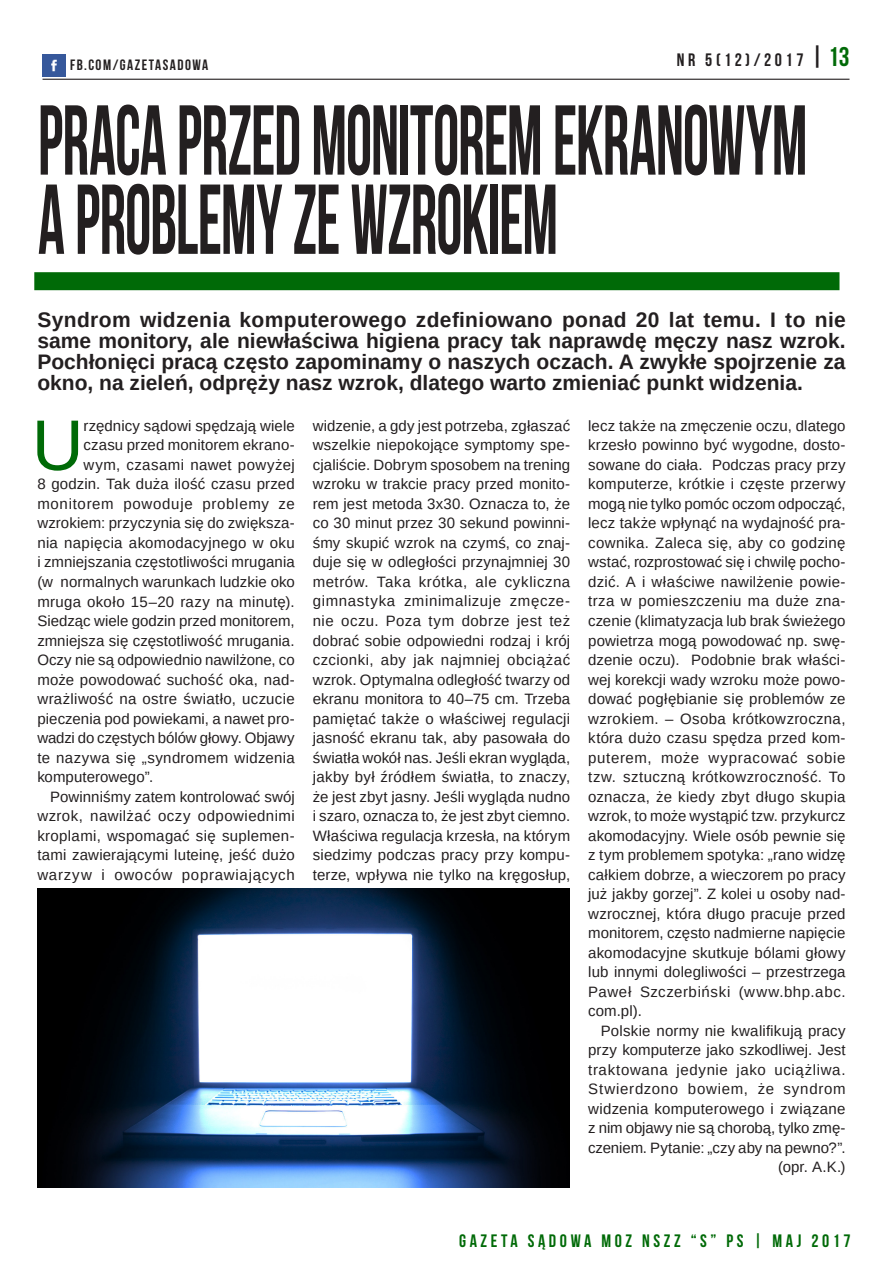
<style>
.page{position:relative;width:893px;height:1263px;background:#fff}
.page>*{position:absolute;margin:0;border:0;box-sizing:border-box;transform-origin:0 0}
.t1{font:700 99px/79.2px "Bebas Neue";letter-spacing:-.015em;color:#231f20;scale:.67 1}
.t2{font:71.7px "Arimo";color:#006a07}
.t3{font:700 21px/21px "Arimo";color:#231f20;text-align:justify}
.t4{font:700 18px "Bebas Neue";letter-spacing:.2em;color:#006a07}
.t5{font:700 18px "Bebas Neue";letter-spacing:.2em;color:#231f20}
.t6{font:15px/19.5px "Arimo";letter-spacing:.015em;color:#231f20;text-align:justify}
.t7{font:15px "Arimo";letter-spacing:.05em;color:#231f20}
.t8{font:15px "Arimo";letter-spacing:-.005em;color:#231f20}
.t9{font:700 15px "Bebas Neue";letter-spacing:.1em;color:#231f20}
.s1{font-size:27px}
.s2{font-size:27px;color:#006a07}
</style>
<div class="page">
<hr style="left:43px;top:79px;width:806px;height:1px;background:#231f20">
<img style="left:43px;top:55px;width:22px;height:21px">
<div style="left:34px;top:272px;width:805px;height:18px;background:#006a07"></div>
<img style="left:37px;top:888px;width:532px;height:299px">
<p class="t5" style="left:677px;top:49px;width:174px">NR 5(12)/2017 <span class="s1">|</span> <span class="s2">13</span></p>
<p class="t9" style="left:70px;top:57px;width:140px">FB.COM/GAZETASADOWA</p>
<h1 class="t1" style="left:38px;top:100px;width:1150px">PRACA PRZED MONITOREM EKRANOWYM<br>A PROBLEMY ZE WZROKIEM</h1>
<p class="t3" style="left:37px;top:310px;width:810px">Syndrom widzenia komputerowego zdefiniowano ponad 20 lat temu. I to nie same monitory, ale niewłaściwa higiena pracy tak naprawdę męczy nasz wzrok.<br>Pochłonięci pracą często zapominamy o naszych oczach. A zwykłe spojrzenie za okno, na zieleń, odpręży nasz wzrok, dlatego warto zmieniać punkt widzenia.</p>
<h2 class="t2" style="left:32px;top:400px;width:53px">U</h2>
<p class="t6" style="left:84px;top:416px;width:213px">rzędnicy sądowi spędzają wiele</p>
<p class="t6" style="left:313px;top:416px;width:259px">widzenie, a gdy jest potrzeba, zgłaszać wszelkie niepokojące symptomy spe&shy;cjaliście. Dobrym sposobem na trening wzroku w trakcie pracy przed monito&shy;rem jest metoda 3x30. Oznacza to, że co 30 minut przez 30 sekund powinni&shy;śmy skupić wzrok na czymś, co znaj&shy;duje się w odległości przynajmniej 30 metrów. Taka krótka, ale cykliczna gimnastyka zminimalizuje zmęcze&shy;nie oczu. Poza tym dobrze jest też dobrać sobie odpowiedni rodzaj i krój czcionki, aby jak najmniej obciążać wzrok. Optymalna odległość twarzy od ekranu monitora to 40–75 cm. Trzeba pamiętać także o właściwej regulacji jasność ekranu tak, aby pasowała do światła wokół nas. Jeśli ekran wygląda, jakby był źródłem światła, to znaczy, że jest zbyt jasny. Jeśli wygląda nudno i szaro, oznacza to, że jest zbyt ciemno.<br>Właściwa regulacja krzesła, na którym siedzimy podczas pracy przy kompu&shy;terze, wpływa nie tylko na kręgosłup,</p>
<p class="t6" style="left:588px;top:416px;width:259px">lecz także na zmęczenie oczu, dlatego krzesło powinno być wygodne, dosto&shy;sowane do ciała. Podczas pracy przy komputerze, krótkie i częste przerwy mogą nie tylko pomóc oczom odpocząć, lecz także wpłynąć na wydajność pra&shy;cownika. Zaleca się, aby co godzinę wstać, rozprostować się i chwilę pocho&shy;dzić. A i właściwe nawilżenie powie&shy;trza w pomieszczeniu ma duże zna&shy;czenie (klimatyzacja lub brak świeżego powietrza mogą powodować np. swę&shy;dzenie oczu). Podobnie brak właści&shy;wej korekcji wady wzroku może powo&shy;dować pogłębianie się problemów ze wzrokiem. – Osoba krótkowzroczna, która dużo czasu spędza przed kom&shy;puterem, może wypracować sobie tzw. sztuczną krótkowzroczność. To oznacza, że kiedy zbyt długo skupia wzrok, to może wystąpić tzw. przykurcz akomodacyjny. Wiele osób pewnie się z tym problemem spotyka: „rano widzę całkiem dobrze, a wieczorem po pracy już jakby gorzej”. Z kolei u osoby nad&shy;wzrocznej, która długo pracuje przed monitorem, często nadmierne napięcie akomodacyjne skutkuje bólami głowy lub innymi dolegliwości – przestrzega Paweł Szczerbiński (www.bhp.abc. com.pl).</p>
<p class="t6" style="left:588px;top:1021px;width:259px;text-align:right">Polskie normy nie kwalifikują pracy przy komputerze jako szkodliwej. Jest traktowana jedynie jako uciążliwa.<br>Stwierdzono bowiem, że syndrom widzenia komputerowego i związane z nim objawy nie są chorobą, tylko zmę&shy;czeniem. Pytanie: „czy aby na pewno?”. (opr. A.K.)</p>
<p class="t6" style="left:84px;top:436px;width:213px">czasu przed monitorem ekrano-</p>
<p class="t6" style="left:84px;top:455px;width:213px">wym, czasami nawet powyżej</p>
<p class="t6" style="left:37px;top:475px;width:259px">8 godzin. Tak duża ilość czasu przed</p>
<p class="t7" style="left:37px;top:494px;width:259px">monitorem powoduje problemy ze</p>
<p class="t6" style="left:37px;top:514px;width:259px">wzrokiem: przyczynia się do zwiększa-</p>
<p class="t6" style="left:37px;top:533px;width:259px">nia napięcia akomodacyjnego w oku</p>
<p class="t6" style="left:37px;top:553px;width:259px">i zmniejszania częstotliwości mrugania</p>
<p class="t6" style="left:37px;top:572px;width:259px">(w normalnych warunkach ludzkie oko</p>
<p class="t6" style="left:37px;top:592px;width:259px">mruga około 15–20 razy na minutę).</p>
<p class="t6" style="left:37px;top:611px;width:259px">Siedząc wiele godzin przed monitorem,</p>
<p class="t6" style="left:37px;top:631px;width:259px">zmniejsza się częstotliwość mrugania.</p>
<p class="t6" style="left:37px;top:650px;width:259px">Oczy nie są odpowiednio nawilżone, co</p>
<p class="t6" style="left:37px;top:670px;width:259px">może powodować suchość oka, nad-</p>
<p class="t6" style="left:37px;top:689px;width:259px">wrażliwość na ostre światło, uczucie</p>
<p class="t6" style="left:37px;top:709px;width:259px">pieczenia pod powiekami, a nawet pro-</p>
<p class="t8" style="left:37px;top:728px;width:259px">wadzi do częstych bólów głowy. Objawy</p>
<p class="t6" style="left:37px;top:748px;width:259px">te nazywa się „syndromem widzenia</p>
<p class="t6" style="left:37px;top:767px;width:117px">komputerowego”.</p>
<p class="t6" style="left:50px;top:787px;width:246px">Powinniśmy zatem kontrolować swój</p>
<p class="t6" style="left:37px;top:806px;width:259px">wzrok, nawilżać oczy odpowiednimi</p>
<p class="t6" style="left:37px;top:826px;width:259px">kroplami, wspomagać się suplemen-</p>
<p class="t6" style="left:37px;top:845px;width:259px">tami zawierającymi luteinę, jeść dużo</p>
<p class="t7" style="left:37px;top:865px;width:259px">warzyw i owoców poprawiających</p>
<p class="t4" style="left:459px;top:1231px;width:393px">GAZETA SĄDOWA MOZ NSZZ “S” PS | MAJ 2017</p>
</div>
